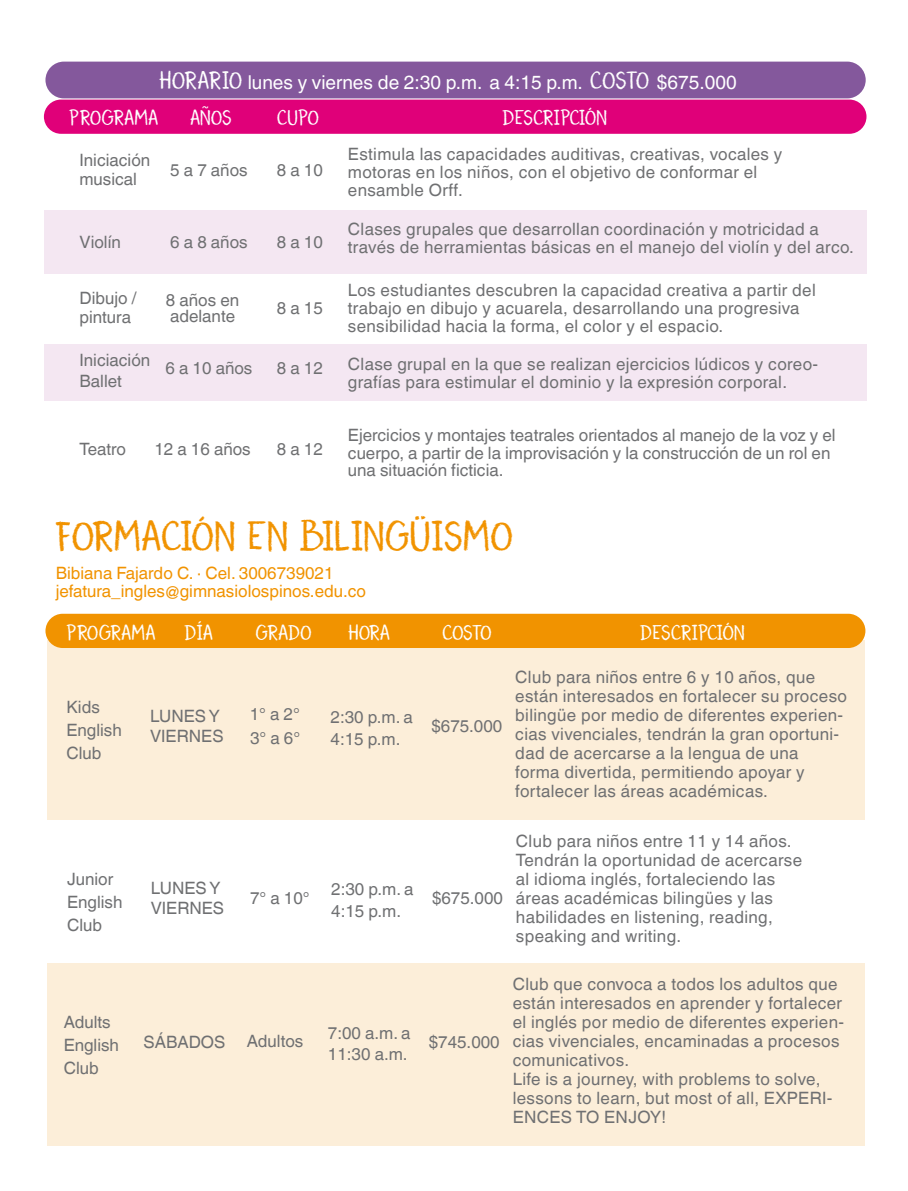
<style>
.page{position:relative;width:908px;height:1191px;background:#fff}
.page>*{position:absolute;margin:0;border:0;box-sizing:border-box;transform-origin:0 0}
.t1{font:38px "DK Borrowdale";color:#f19300}
.t2{font:19px "Helvetica World";color:#fff}
.t3{font:19px "DK Borrowdale";color:#fff}
.t4{font:19px "DK Borrowdale";letter-spacing:-.02em;color:#fff}
.t5{font:17px/19px "Helvetica World";letter-spacing:.02em;color:#6f7072}
.t6{font:17px/23px "Helvetica World";color:#6f7072}
.t7{font:17px/17.4px "Helvetica World";color:#f19300}
.s1{font-family:"DK Borrowdale";font-size:22.2px}
</style>
<div class="page">
<div style="left:45px;top:62px;width:820px;height:36px;background:#84589c;border-radius:18px"></div>
<div style="left:44px;top:210px;width:822px;height:63px;background:#f4e7f2"></div>
<div style="left:44px;top:100px;width:822px;height:34px;background:#e00079;border-radius:17px"></div>
<div style="left:44px;top:344px;width:822px;height:56px;background:#f4e7f2"></div>
<div style="left:47px;top:640px;width:817px;height:179px;background:#fceed9"></div>
<div style="left:47px;top:963px;width:817px;height:182px;background:#fceed9"></div>
<div style="left:45px;top:614px;width:820px;height:34px;background:#f19300;border-radius:17px"></div>
<p class="t2" style="left:159px;top:72px;width:579px"><span class="s1">HORARIO</span> lunes y viernes de 2:30 p.m. a 4:15 p.m. <span class="s1">COSTO</span> $675.000</p>
<p class="t3" style="left:69px;top:105px;width:91px">PROGRAMA</p>
<p class="t3" style="left:190px;top:105px;width:43px">AÑOS</p>
<p class="t3" style="left:276px;top:105px;width:44px">CUPO</p>
<p class="t4" style="left:501px;top:105px;width:107px">DESCRIPCIÓN</p>
<p class="t5" style="left:170px;top:160px;width:79px">5 a 7 años</p>
<p class="t5" style="left:348px;top:145px;width:436px;line-height:18px">Estimula las capacidades auditivas, creativas, vocales y motoras en los niños, con el objetivo de conformar el ensamble Orff.</p>
<p class="t6" style="left:79px;top:151px;width:72px;line-height:19px">Iniciación musical</p>
<p class="t5" style="left:277px;top:160px;width:47px">8 a 10</p>
<p class="t5" style="left:79px;top:233px;width:43px">Violín</p>
<p class="t5" style="left:170px;top:233px;width:79px">6 a 8 años</p>
<p class="t5" style="left:276px;top:233px;width:47px">8 a 10</p>
<p class="t6" style="left:79px;top:289px;width:59px;line-height:19px">Dibujo / pintura</p>
<p class="t5" style="left:276px;top:298px;width:47px">8 a 15</p>
<p class="t6" style="left:166px;top:292px;width:75px;line-height:16px">8 años en adelante</p>
<p class="t5" style="left:348px;top:220px;width:507px;line-height:18px">Clases grupales que desarrollan coordinación y motricidad a través de herramientas básicas en el manejo del violín y del arco.</p>
<p class="t5" style="left:348px;top:281px;width:469px;line-height:18px">Los estudiantes descubren la capacidad creativa a partir del trabajo en dibujo y acuarela, desarrollando una progresiva sensibilidad hacia la forma, el color y el espacio.</p>
<p class="t6" style="left:79px;top:349px;width:72px;line-height:21.6px">Iniciación<br>Ballet</p>
<p class="t5" style="left:277px;top:359px;width:47px">8 a 12</p>
<p class="t5" style="left:348px;top:355px;width:471px;line-height:18px">Clase grupal en la que se realizan ejercicios lúdicos y coreo&shy;grafías para estimular el dominio y la expresión corporal.</p>
<p class="t5" style="left:165px;top:359px;width:88px">6 a 10 años</p>
<p class="t5" style="left:79px;top:439px;width:48px">Teatro</p>
<p class="t5" style="left:154px;top:439px;width:98px">12 a 16 años</p>
<p class="t5" style="left:276px;top:439px;width:47px">8 a 12</p>
<p class="t6" style="left:348px;top:426px;width:489px;line-height:17.6px">Ejercicios y montajes teatrales orientados al manejo de la voz y el cuerpo, a partir de la improvisación y la construcción de un rol en una situación ficticia.</p>
<h1 class="t1" style="left:55px;top:512px;width:460px">FORMACIÓN EN BILINGÜISMO</h1>
<p class="t7" style="left:56px;top:564px;width:312px">Bibiana Fajardo C. · Cel. 3006739021 jefatura_ingles@gimnasiolospinos.edu.co</p>
<p class="t3" style="left:66px;top:620px;width:91px">PROGRAMA</p>
<p class="t3" style="left:184px;top:620px;width:31px">DÍA</p>
<p class="t3" style="left:255px;top:620px;width:58px">GRADO</p>
<p class="t3" style="left:348px;top:620px;width:44px">HORA</p>
<p class="t3" style="left:442px;top:620px;width:51px">COSTO</p>
<p class="t4" style="left:639px;top:620px;width:107px">DESCRIPCIÓN</p>
<p class="t6" style="left:66px;top:695px;width:57px">Kids<br>English<br>Club</p>
<p class="t6" style="left:67px;top:867px;width:57px">Junior<br>English<br>Club</p>
<p class="t6" style="left:64px;top:1011px;width:57px">Adults<br>English<br>Club</p>
<p class="t5" style="left:249px;top:703px;width:52px;line-height:23.2px">1° a 2°<br>3° a 6°</p>
<p class="t6" style="left:150px;top:705px;width:75px;line-height:20.6px">LUNES Y<br>VIERNES</p>
<p class="t5" style="left:330px;top:706px;width:84px;line-height:21.6px">2:30 p.m. a<br>4:15 p.m.</p>
<p class="t5" style="left:431px;top:716px;width:72px">$675.000</p>
<p class="t5" style="left:515px;top:667px;width:333px">Club para niños entre 6 y 10 años, que están interesados en fortalecer su proceso bilingüe por medio de diferentes experien&shy;cias vivenciales, tendrán la gran oportuni&shy;dad de acercarse a la lengua de una forma divertida, permitiendo apoyar y fortalecer las áreas académicas.</p>
<p class="t6" style="left:151px;top:877px;width:75px;line-height:20.6px">LUNES Y<br>VIERNES</p>
<p class="t5" style="left:331px;top:878px;width:84px;line-height:21.6px">2:30 p.m. a<br>4:15 p.m.</p>
<p class="t5" style="left:250px;top:888px;width:61px">7° a 10°</p>
<p class="t5" style="left:432px;top:888px;width:72px">$675.000</p>
<p class="t5" style="left:515px;top:831px;width:287px">Club para niños entre 11 y 14 años.<br>Tendrán la oportunidad de acercarse al idioma inglés, fortaleciendo las áreas académicas bilingües y las habilidades en listening, reading, speaking and writing.</p>
<p class="t5" style="left:328px;top:1022px;width:84px;line-height:21.6px">7:00 a.m. a<br>11:30 a.m.</p>
<p class="t6" style="left:143px;top:1030px;width:83px">SÁBADOS</p>
<p class="t5" style="left:428px;top:1032px;width:72px">$745.000</p>
<p class="t6" style="left:247px;top:1030px;width:58px">Adultos</p>
<p class="t5" style="left:512px;top:974px;width:333px">Club que convoca a todos los adultos que están interesados en aprender y fortalecer el inglés por medio de diferentes experien&shy;cias vivenciales, encaminadas a procesos comunicativos.<br>Life is a journey, with problems to solve, lessons to learn, but most of all, EXPERI-ENCES TO ENJOY!</p>
</div>
